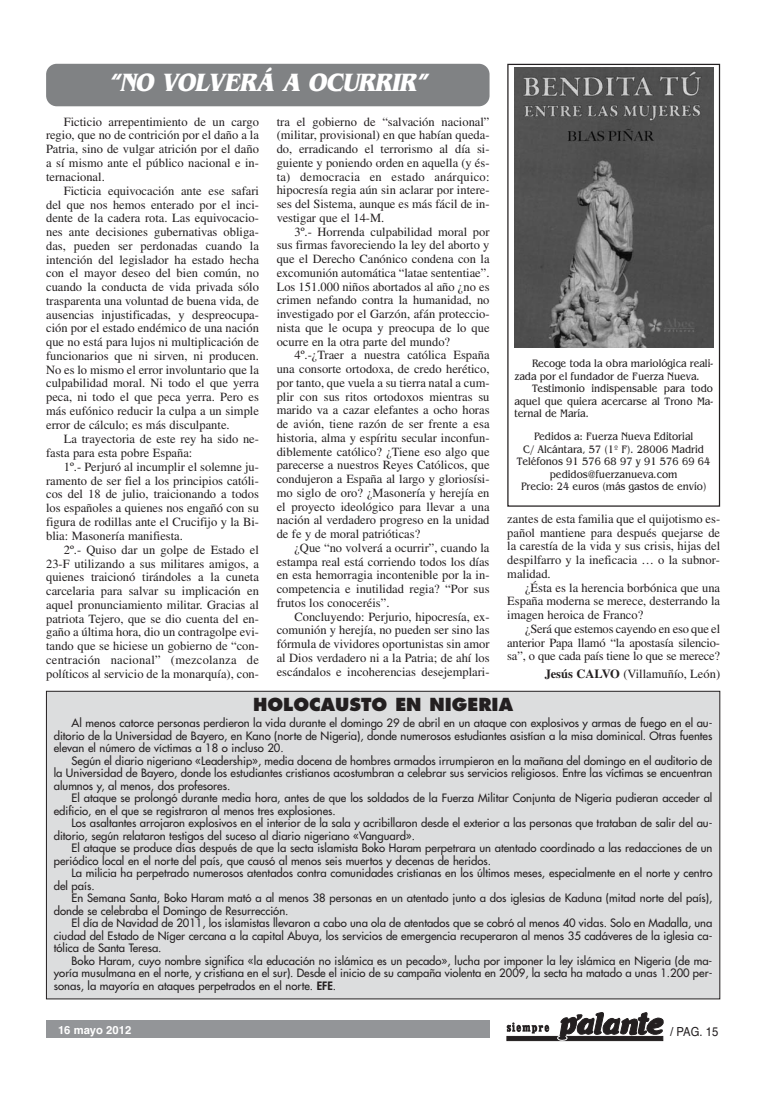
<style>
.page{position:relative;width:784px;height:1102px;background:#fff}
.page>*{position:absolute;margin:0;border:0;box-sizing:border-box;transform-origin:0 0}
.t1{font:italic 700 26.25px "Benguiat";letter-spacing:-.015em;color:#fff;scale:.9 1}
.t2{font:800 17.5px "Futura";color:#231f20}
.t3{font:12.5px/13.8px "Times";color:#231f20;text-align:justify}
.t4{font:12.5px "Helvetica";color:#231f20;scale:.9 1}
.t5{font:11.25px/12.5px "Futura";color:#231f20}
.t6{font:11.25px/12.5px "Benguiat";color:#231f20;scale:.88 1}
.t7{font:11.25px "Helvetica Bold TT";color:#fff}
.s1{font-weight:700}
.s2{font-weight:800}
</style>
<div class="page">
<div style="left:46px;top:1020px;width:443px;height:18px;background:#939598"></div>
<div style="left:506px;top:1036px;width:156px;height:5px;background:#231f20"></div>
<svg style="left:506px;top:1022px;width:43px;height:11px"></svg>
<svg style="left:555px;top:1012px;width:109px;height:29px"></svg>
<div style="left:46px;top:691px;width:673px;height:308px;background:#dcddde"></div>
<div style="left:46px;top:64px;width:443px;height:42px;background:#808284;border-radius:11px"></div>
<img style="left:514px;top:68px;width:198px;height:280px">
<h1 class="t1" style="left:108px;top:73px;width:361px">“NO VOLVERÁ A OCURRIR ”</h1>
<p class="t3" style="left:46px;top:116px;width:214px;text-indent:18px">Ficticio arrepentimiento de un cargo regio, que no de contrición por el daño a la Patria, sino de vulgar atrición por el daño a sí mismo ante el público nacional e in&shy;ternacional.</p>
<p class="t3" style="left:46px;top:185px;width:214px;text-indent:18px">Ficticia equivocación ante ese safari del que nos hemos enterado por el inci&shy;dente de la cadera rota. Las equivocacio&shy;nes ante decisiones gubernativas obliga&shy;das, pueden ser perdonadas cuando la intención del legislador ha estado hecha con el mayor deseo del bien común, no cuando la conducta de vida privada sólo trasparenta una voluntad de buena vida, de ausencias injustificadas, y despreocupa&shy;ción por el estado endémico de una nación que no está para lujos ni multiplicación de funcionarios que ni sirven, ni producen.<br>No es lo mismo el error involuntario que la culpabilidad moral. Ni todo el que yerra peca, ni todo el que peca yerra. Pero es más eufónico reducir la culpa a un simple error de cálculo; es más disculpante.</p>
<p class="t3" style="left:46px;top:433px;width:214px;text-indent:18px">La trayectoria de este rey ha sido ne&shy;fasta para esta pobre España:</p>
<p class="t3" style="left:46px;top:461px;width:214px;text-indent:18px">1º.- Perjuró al incumplir el solemne ju&shy;ramento de ser fiel a los principios católi&shy;cos del 18 de julio, traicionando a todos los españoles a quienes nos engañó con su figura de rodillas ante el Crucifijo y la Bi&shy;blia: Masonería manifiesta.</p>
<p class="t3" style="left:46px;top:544px;width:214px;text-indent:18px">2º.- Quiso dar un golpe de Estado el 23-F utilizando a sus militares amigos, a quienes traicionó tirándoles a la cuneta carcelaria para salvar su implicación en aquel pronunciamiento militar. Gracias al patriota Tejero, que se dio cuenta del en&shy;gaño a última hora, dio un contragolpe evi&shy;tando que se hiciese un gobierno de “con&shy;centración nacional” (mezcolanza de políticos al servicio de la monarquía), con-</p>
<p class="t3" style="left:276px;top:116px;width:214px">tra el gobierno de “salvación nacional” (militar, provisional) en que habían queda&shy;do, erradicando el terrorismo al día si&shy;guiente y poniendo orden en aquella (y és&shy;ta) democracia en estado anárquico: hipocresía regia aún sin aclarar por intere&shy;ses del Sistema, aunque es más fácil de in&shy;vestigar que el 14-M.</p>
<p class="t3" style="left:276px;top:226px;width:214px;text-indent:18px">3º.- Horrenda culpabilidad moral por sus firmas favoreciendo la ley del aborto y que el Derecho Canónico condena con la excomunión automática “latae sententiae”.<br>Los 151.000 niños abortados al año ¿no es crimen nefando contra la humanidad, no investigado por el Garzón, afán proteccio&shy;nista que le ocupa y preocupa de lo que ocurre en la otra parte del mundo?</p>
<p class="t3" style="left:276px;top:350px;width:214px;text-indent:18px">4º.-¿Traer a nuestra católica España una consorte ortodoxa, de credo herético, por tanto, que vuela a su tierra natal a cum&shy;plir con sus ritos ortodoxos mientras su marido va a cazar elefantes a ocho horas de avión, tiene razón de ser frente a esa historia, alma y espíritu secular inconfun&shy;diblemente católico? ¿Tiene eso algo que parecerse a nuestros Reyes Católicos, que condujeron a España al largo y gloriosísi&shy;mo siglo de oro? ¿Masonería y herejía en el proyecto ideológico para llevar a una nación al verdadero progreso en la unidad de fe y de moral patrióticas?</p>
<p class="t3" style="left:276px;top:542px;width:214px;text-indent:18px">¿Que “no volverá a ocurrir”, cuando la estampa real está corriendo todos los días en esta hemorragia incontenible por la in&shy;competencia e inutilidad regia? “Por sus frutos los conoceréis”.</p>
<p class="t3" style="left:276px;top:611px;width:214px;text-indent:18px">Concluyendo: Perjurio, hipocresía, ex&shy;comunión y herejía, no pueden ser sino las fórmula de vividores oportunistas sin amor al Dios verdadero ni a la Patria; de ahí los escándalos e incoherencias desejemplari-</p>
<p class="t6" style="left:514px;top:358px;width:227px;text-indent:18px">Recoge toda la obra mariológica reali&shy;zada por el fundador de Fuerza Nueva.</p>
<p class="t6" style="left:514px;top:383px;width:227px;text-align:justify;text-indent:18px">Testimonio indispensable para todo aquel que quiera acercarse al Trono Ma&shy;ternal de María.</p>
<p class="t6" style="left:516px;top:431px;width:221px;text-align:center">Pedidos a: Fuerza Nueva Editorial<br>C/ Alcántara, 57 (1º F). 28006 Madrid Teléfonos 91 576 68 97 y 91 576 69 64 pedidos@fuerzanueva.com<br>Precio: 24 euros (más gastos de envío)</p>
<p class="t3" style="left:507px;top:513px;width:214px">zantes de esta familia que el quijotismo es&shy;pañol mantiene para después quejarse de la carestía de la vida y sus crisis, hijas del despilfarro y la ineficacia … o la subnor&shy;malidad.</p>
<p class="t3" style="left:507px;top:582px;width:214px;text-indent:18px">¿Ésta es la herencia borbónica que una España moderna se merece, desterrando la imagen heroica de Franco?</p>
<p class="t3" style="left:507px;top:623px;width:214px;text-indent:18px">¿Será que estemos cayendo en eso que el anterior Papa llamó “la apostasía silencio&shy;sa”, o que cada país tiene lo que se merece?</p>
<p class="t3" style="left:544px;top:668px;width:177px"><span class="s1">Jesús CALVO</span> (Villamuñío, León)</p>
<h2 class="t2" style="left:253px;top:697px;width:261px">HOLOCAUSTO EN NIGERIA</h2>
<p class="t5" style="left:54px;top:718px;width:659px;text-align:justify;text-indent:18px">Al menos catorce personas perdieron la vida durante el domingo 29 de abril en un ataque con explosivos y armas de fuego en el au&shy;ditorio de la Universidad de Bayero, en Kano (norte de Nigeria), donde numerosos estudiantes asistían a la misa dominical. Otras fuentes elevan el número de víctimas a 18 o incluso 20.</p>
<p class="t5" style="left:54px;top:755px;width:659px;text-align:justify;text-indent:18px">Según el diario nigeriano «Leadership», media docena de hombres armados irrumpieron en la mañana del domingo en el auditorio de la Universidad de Bayero, donde los estudiantes cristianos acostumbran a celebrar sus servicios religiosos. Entre las víctimas se encuentran alumnos y, al menos, dos profesores.</p>
<p class="t5" style="left:54px;top:793px;width:659px;text-indent:18px">El ataque se prolongó durante media hora, antes de que los soldados de la Fuerza Militar Conjunta de Nigeria pudieran acceder al edificio, en el que se registraron al menos tres explosiones.</p>
<p class="t5" style="left:54px;top:818px;width:659px;text-indent:18px">Los asaltantes arrojaron explosivos en el interior de la sala y acribillaron desde el exterior a las personas que trataban de salir del au&shy;ditorio, según relataron testigos del suceso al diario nigeriano «Vanguard».</p>
<p class="t5" style="left:54px;top:843px;width:659px;text-indent:18px">El ataque se produce días después de que la secta islamista Boko Haram perpetrara un atentado coordinado a las redacciones de un periódico local en el norte del país, que causó al menos seis muertos y decenas de heridos.</p>
<p class="t5" style="left:54px;top:868px;width:659px;text-indent:18px">La milicia ha perpetrado numerosos atentados contra comunidades cristianas en los últimos meses, especialmente en el norte y centro del país.</p>
<p class="t5" style="left:54px;top:893px;width:659px;text-indent:18px">En Semana Santa, Boko Haram mató a al menos 38 personas en un atentado junto a dos iglesias de Kaduna (mitad norte del país), donde se celebraba el Domingo de Resurrección.</p>
<p class="t5" style="left:54px;top:918px;width:659px;text-align:justify;text-indent:18px">El día de Navidad de 2011, los islamistas llevaron a cabo una ola de atentados que se cobró al menos 40 vidas. Solo en Madalla, una ciudad del Estado de Níger cercana a la capital Abuya, los servicios de emergencia recuperaron al menos 35 cadáveres de la iglesia ca&shy;tólica de Santa Teresa.</p>
<p class="t5" style="left:54px;top:955px;width:659px;text-align:justify;text-indent:18px">Boko Haram, cuyo nombre significa «la educación no islámica es un pecado», lucha por imponer la ley islámica en Nigeria (de ma&shy;yoría musulmana en el norte, y cristiana en el sur). Desde el inicio de su campaña violenta en 2009, la secta ha matado a unas 1.200 per&shy;sonas, la mayoría en ataques perpetrados en el norte. <span class="s2">EFE</span>.</p>
<p class="t7" style="left:58px;top:1023px;width:75px">16 mayo 2012</p>
<p class="t4" style="left:669px;top:1027px;width:55px">/ PAG. 15</p>
</div>
